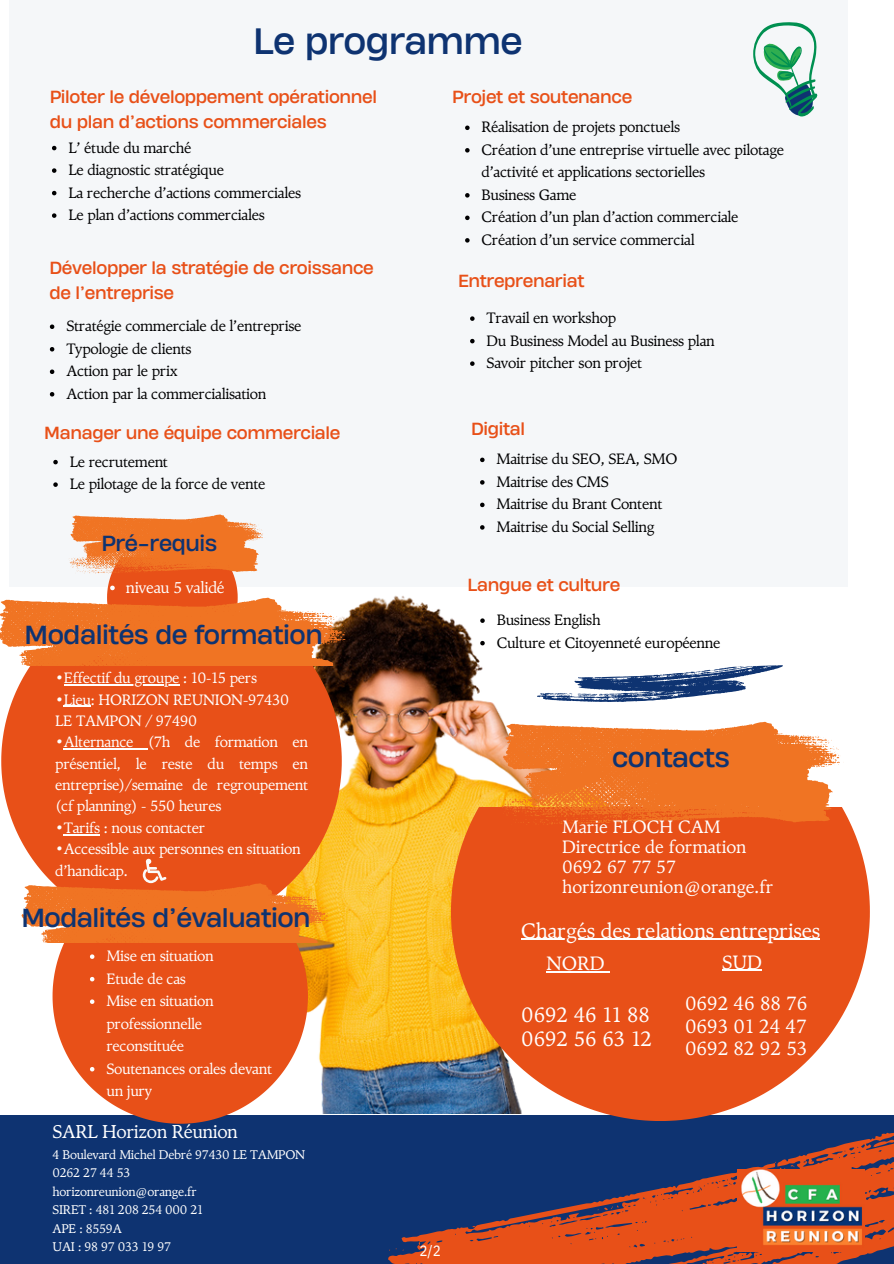
<style>
.page{position:relative;width:894px;height:1264px;background:#fff}
.page>*{position:absolute;margin:0;border:0;box-sizing:border-box;transform-origin:0 0}
.t1{font:34.5px "Heading Now 74";letter-spacing:-.02em;color:#0e3371}
.t2{font:25.5px "Heading Now 74";letter-spacing:-.02em;color:#0e3371}
.t3{font:24.6px "Heading Now 74";letter-spacing:-.02em;color:#0e3371}
.t4{font:20.85px/23.9px "TY Serif";letter-spacing:-.005em;color:#fff}
.t5{font:20.55px "Heading Now 74";letter-spacing:-.02em;color:#0e3371}
.t6{font:19.35px "TY Serif";letter-spacing:-.02em;color:#fff}
.t7{font:19.2px/22.4px "TY Serif";letter-spacing:-.005em;color:#fff;text-align:justify}
.t8{font:18.6px "TY Serif";letter-spacing:-.02em;color:#fff}
.t9{font:17.85px/20.2px "TY Serif";letter-spacing:-.005em;color:#fff}
.t10{font:16.5px/24.8px "Heading Now 74";letter-spacing:-.02em;color:#e85018}
.t11{font:15.75px "TY Serif";letter-spacing:-.02em;color:#fff}
.t12{font:15px/22.5px "TY Serif";letter-spacing:-.02em;color:#000001}
.t13{font:15px/21.3px "TY Serif";letter-spacing:-.02em;color:#fff}
.t14{font:15px "IBM Plex Sans Cond";color:#fff}
.t15{font:12.6px/18.5px "TY Serif";letter-spacing:-.02em;color:#fff}
</style>
<div class="page">
<div style="left:0;top:1114px;width:893px;height:149px;background:#0e3371"></div>
<div style="left:9px;top:0;width:838px;height:586px;background:#f5f7f9"></div>
<svg style="left:308px;top:1113px;width:585px;height:150px"></svg>
<img style="left:737px;top:1168px;width:127px;height:83px">
<svg style="left:753px;top:22px;width:64px;height:95px"></svg>
<svg style="left:52px;top:146px;width:4px;height:4px"></svg>
<svg style="left:52px;top:168px;width:4px;height:5px"></svg>
<svg style="left:52px;top:191px;width:4px;height:4px"></svg>
<svg style="left:52px;top:213px;width:4px;height:5px"></svg>
<svg style="left:50px;top:324px;width:4px;height:5px"></svg>
<svg style="left:50px;top:347px;width:4px;height:4px"></svg>
<svg style="left:50px;top:369px;width:4px;height:5px"></svg>
<svg style="left:50px;top:392px;width:4px;height:4px"></svg>
<svg style="left:53px;top:460px;width:5px;height:4px"></svg>
<svg style="left:53px;top:482px;width:5px;height:5px"></svg>
<svg style="left:465px;top:125px;width:4px;height:5px"></svg>
<svg style="left:465px;top:148px;width:4px;height:4px"></svg>
<svg style="left:465px;top:193px;width:4px;height:4px"></svg>
<svg style="left:465px;top:215px;width:4px;height:5px"></svg>
<svg style="left:465px;top:238px;width:4px;height:4px"></svg>
<svg style="left:470px;top:316px;width:4px;height:5px"></svg>
<svg style="left:470px;top:339px;width:4px;height:4px"></svg>
<svg style="left:470px;top:361px;width:4px;height:5px"></svg>
<svg style="left:480px;top:457px;width:4px;height:5px"></svg>
<svg style="left:480px;top:480px;width:4px;height:4px"></svg>
<svg style="left:480px;top:502px;width:4px;height:5px"></svg>
<svg style="left:480px;top:525px;width:4px;height:4px"></svg>
<img style="left:308px;top:595px;width:195px;height:518px">
<svg style="left:451px;top:807px;width:418px;height:313px;background:#e26332"></svg>
<svg style="left:498px;top:721px;width:344px;height:104px;background:#f1843f"></svg>
<svg style="left:537px;top:665px;width:246px;height:37px"></svg>
<hr style="left:722px;top:969px;width:39px;height:2px;background:#fff">
<hr style="left:521px;top:938px;width:299px;height:1px;background:#fff">
<hr style="left:546px;top:971px;width:58px;height:1px;background:#fff">
<svg style="left:1px;top:665px;width:340px;height:265px;background:#e75b24"></svg>
<svg style="left:0;top:514px;width:349px;height:151px"></svg>
<hr style="left:64px;top:684px;width:115px;height:1px;background:#fff">
<svg style="left:64px;top:705px;width:27px;height:1px"></svg>
<hr style="left:64px;top:748px;width:84px;height:1px;background:#fff">
<hr style="left:64px;top:834px;width:36px;height:1px;background:#fff">
<svg style="left:53px;top:942px;width:255px;height:181px;background:#e36436"></svg>
<svg style="left:90px;top:954px;width:4px;height:4px"></svg>
<svg style="left:90px;top:976px;width:4px;height:5px"></svg>
<svg style="left:90px;top:999px;width:4px;height:4px"></svg>
<svg style="left:90px;top:1066px;width:4px;height:5px"></svg>
<svg style="left:21px;top:858px;width:310px;height:84px;background:#ef772c"></svg>
<p class="t1" style="left:253px;top:18px;width:271px">Le programme</p>
<h3 class="t10" style="left:50px;top:84px;width:329px">Piloter le développement opérationnel du plan d’actions commerciales</h3>
<p class="t12" style="left:68px;top:136px;width:124px">L’ étude du marché</p>
<p class="t12" style="left:68px;top:159px;width:157px">Le diagnostic stratégique</p>
<p class="t12" style="left:68px;top:181px;width:234px">La recherche d’actions commerciales</p>
<p class="t12" style="left:68px;top:204px;width:198px">Le plan d’actions commerciales</p>
<p class="t10" style="left:49px;top:255px;width:326px">Développer la stratégie de croissance de l’entreprise</p>
<p class="t12" style="left:66px;top:315px;width:236px">Stratégie commerciale de l’entreprise</p>
<p class="t12" style="left:66px;top:337px;width:127px">Typologie de clients</p>
<p class="t12" style="left:66px;top:360px;width:113px">Action par le prix</p>
<p class="t12" style="left:66px;top:382px;width:201px">Action par la commercialisation</p>
<p class="t10" style="left:44px;top:420px;width:297px">Manager une équipe commerciale</p>
<p class="t12" style="left:70px;top:450px;width:100px">Le recrutement</p>
<p class="t12" style="left:70px;top:472px;width:197px">Le pilotage de la force de vente</p>
<h5 class="t5" style="left:101px;top:529px;width:117px">Pré-requis</h5>
<h3 class="t11" style="left:126px;top:578px;width:100px">niveau 5 validé</h3>
<h4 class="t3" style="left:25px;top:618px;width:299px">Modalités de formation</h4>
<h4 class="t13" style="left:55px;top:667px;width:203px">•Effectif du groupe : 10-15 pers</h4>
<h3 class="t13" style="left:55px;top:688px;width:235px">•Lieu: HORIZON REUNION-97430<br>LE TAMPON / 97490</h3>
<h3 class="t13" style="left:55px;top:731px;width:254px;text-align:justify">•Alternance (7h de formation en présentiel, le reste du temps en entreprise)/semaine de regroupement (cf planning) - 550 heures</h3>
<h3 class="t13" style="left:55px;top:817px;width:151px">•Tarifs : nous contacter</h3>
<h3 class="t13" style="left:55px;top:838px;width:247px">•Accessible aux personnes en situation d’handicap.</h3>
<h3 class="t3" style="left:21px;top:901px;width:291px">Modalités d’évaluation</h3>
<p class="t13" style="left:106px;top:945px;width:109px">Mise en situation</p>
<h2 class="t13" style="left:106px;top:967px;width:81px">Etude de cas</h2>
<p class="t13" style="left:106px;top:989px;width:109px;line-height:22.5px">Mise en situation professionnelle reconstituée</p>
<p class="t13" style="left:106px;top:1057px;width:167px;line-height:22.5px">Soutenances orales devant un jury</p>
<p class="t6" style="left:142px;top:694px;width:70px">niveau 5</p>
<h2 class="t6" style="left:148px;top:943px;width:70px">niveau 5</h2>
<p class="t8" style="left:53px;top:1119px;width:187px">SARL Horizon Réunion</p>
<p class="t15" style="left:53px;top:1145px;width:254px">4 Boulevard Michel Debré 97430 LE TAMPON<br>0262 27 44 53</p>
<p class="t15" style="left:53px;top:1182px;width:146px">horizonreunion@orange.fr</p>
<p class="t15" style="left:53px;top:1200px;width:152px">SIRET : 481 208 254 000 21</p>
<p class="t15" style="left:53px;top:1219px;width:71px">APE : 8559A</p>
<p class="t15" style="left:53px;top:1237px;width:120px">UAI : 98 97 033 19 97</p>
<p class="t14" style="left:419px;top:1240px;width:23px">2/2</p>
<p class="t10" style="left:452px;top:84px;width:181px">Projet et soutenance</p>
<h5 class="t12" style="left:481px;top:116px;width:200px">Réalisation de projets ponctuels</h5>
<p class="t12" style="left:481px;top:138px;width:304px">Création d’une entreprise virtuelle avec pilotage d’activité et applications sectorielles</p>
<p class="t12" style="left:481px;top:183px;width:96px">Business Game</p>
<p class="t12" style="left:481px;top:206px;width:258px">Création d’un plan d’action commerciale</p>
<p class="t12" style="left:481px;top:228px;width:214px">Création d’un service commercial</p>
<p class="t10" style="left:458px;top:268px;width:128px">Entreprenariat</p>
<p class="t12" style="left:486px;top:306px;width:131px">Travail en workshop</p>
<p class="t12" style="left:486px;top:329px;width:230px">Du Business Model au Business plan</p>
<p class="t12" style="left:486px;top:351px;width:157px">Savoir pitcher son projet</p>
<p class="t10" style="left:471px;top:416px;width:55px">Digital</p>
<p class="t12" style="left:496px;top:448px;width:182px">Maitrise du SEO, SEA, SMO</p>
<p class="t12" style="left:496px;top:470px;width:114px">Maitrise des CMS</p>
<p class="t12" style="left:496px;top:493px;width:167px">Maitrise du Brant Content</p>
<p class="t12" style="left:496px;top:515px;width:159px">Maitrise du Social Selling</p>
<p class="t10" style="left:467px;top:572px;width:154px">Langue et culture</p>
<p class="t12" style="left:496px;top:608px;width:105px">Business English</p>
<p class="t12" style="left:496px;top:631px;width:225px">Culture et Citoyenneté européenne</p>
<p class="t2" style="left:612px;top:740px;width:119px">contacts</p>
<h2 class="t9" style="left:562px;top:816px;width:212px">Marie FLOCH CAM<br>Directrice de formation<br>0692 67 77 57 horizonreunion@orange.fr</h2>
<p class="t4" style="left:521px;top:918px;width:300px">Chargés des relations entreprises</p>
<p class="t7" style="left:546px;top:952px;width:60px">NORD</p>
<p class="t4" style="left:521px;top:1003px;width:132px">0692 46 11 88<br>0692 56 63 12</p>
<p class="t7" style="left:722px;top:950px;width:42px">SUD</p>
<h6 class="t7" style="left:685px;top:992px;width:124px">0692 46 88 76<br>0693 01 24 47<br>0692 82 92 53</h6>
</div>
